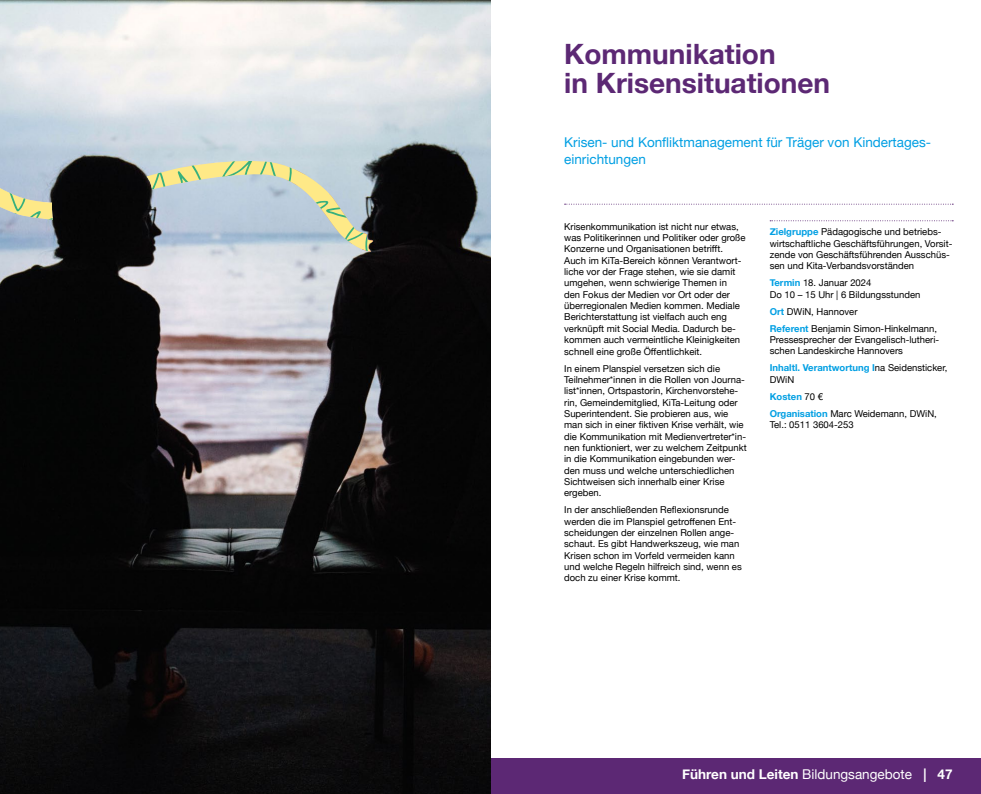
<style>
.page{position:relative;width:981px;height:794px;background:#fff}
.page>*{position:absolute;margin:0;border:0;box-sizing:border-box;transform-origin:0 0}
.t1{font:700 28px/28.3px "Helvetica Neue";color:#5c2874}
.t2{font:13.5px/17px "Helvetica Neue";color:#009fe3}
.t3{font:700 13.5px "Helvetica Neue";color:#fff}
.t4{font:9.5px/11.3px "Helvetica Neue";color:#000}
.t5{font:700 9.5px/11.3px "Helvetica Neue";color:#009fe3}
.s1{font-weight:700;color:#009fe3}
.s2{font-weight:400;color:#000}
.s3{font-weight:400}
</style>
<div class="page">
<div style="left:490px;top:758px;width:491px;height:36px;background:#5c2874"></div>
<svg style="left:564px;top:204px;width:389px;height:1px"></svg>
<svg style="left:770px;top:220px;width:183px;height:1px"></svg>
<img style="left:0;top:0;width:490px;height:794px">
<svg style="left:0;top:161px;width:417px;height:90px;background:#818987"></svg>
<h1 class="t1" style="left:564px;top:41px;width:267px">Kommunikation<br>in Krisensituationen</h1>
<h2 class="t2" style="left:564px;top:135px;width:368px">Krisen- und Konfliktmanagement für Träger von Kindertages&shy;einrichtungen</h2>
<p class="t4" style="left:564px;top:221px;width:183px">Krisenkommunikation ist nicht nur etwas, was Politikerinnen und Politiker oder große Konzerne und Organisationen betrifft.<br>Auch im KiTa-Bereich können Verantwort&shy;liche vor der Frage stehen, wie sie damit umgehen, wenn schwierige Themen in<br>den Fokus der Medien vor Ort oder der<br>ü berregionalen Medien kommen. Mediale Berichterstattung ist vielfach auch eng verknü pft mit Social Media. Dadurch be&shy;kommen auch vermeintliche Kleinigkeiten schnell eine große Öffentlichkeit.</p>
<p class="t4" style="left:564px;top:363px;width:184px">In einem Planspiel versetzen sich die Teilnehmer*innen in die Rollen von Journa&shy;list*innen, Ortspastorin, Kirchenvorstehe&shy;rin, Gemeindemitglied, KiTa-Leitung oder Superintendent. Sie probieren aus, wie man sich in einer fiktiven Krise verhält, wie die Kommunikation mit Medienvertreter*in&shy;nen funktioniert, wer zu welchem Zeitpunkt in die Kommunikation eingebunden wer&shy;den muss und welche unterschiedlichen Sichtweisen sich innerhalb einer Krise ergeben.</p>
<p class="t4" style="left:564px;top:505px;width:179px">In der anschließenden Reflexionsrunde werden die im Planspiel getroffenen Ent&shy;scheidungen der einzelnen Rollen ange&shy;schaut. Es gibt Handwerkszeug, wie man Krisen schon im Vorfeld vermeiden kann und welche Regeln hilfreich sind, wenn es doch zu einer Krise kommt.</p>
<p class="t4" style="left:770px;top:227px;width:184px"><span class="s1">Zielgruppe</span> Pädagogische und betriebs&shy;wirtschaftliche Geschäftsführungen, Vorsit&shy;zende von Geschäftsführenden Ausschüs&shy;sen und Kita-Verbandsvorständen</p>
<p class="t4" style="left:770px;top:278px;width:152px"><span class="s1">Termin</span> 18. Januar 2024<br>Do 10 – 15 Uhr | 6 Bildungsstunden</p>
<p class="t4" style="left:770px;top:303px;width:169px;line-height:17px"><span class="s1">Ort</span> DWiN, Hannover<br><span class="s1">Referent</span> Benjamin Simon-Hinkelmann,</p>
<p class="t4" style="left:770px;top:335px;width:171px">Pressesprecher der Evangelisch-lutheri&shy;schen Landeskirche Hannovers</p>
<p class="t5" style="left:770px;top:363px;width:179px">Inhaltl. Verantwortung I<span class="s2">na Seidensticker,<br>DWiN</span></p>
<p class="t4" style="left:770px;top:388px;width:169px;line-height:17px"><span class="s1">Kosten</span> 70 €<br><span class="s1">Organisation</span> Marc Weidemann, DWiN,</p>
<p class="t4" style="left:770px;top:420px;width:85px">Tel.: 0511 3604-253</p>
<h2 class="t3" style="left:682px;top:763px;width:272px">Führen und Leiten <span class="s3">Bildungsangebote</span> | 47</h2>
</div>
